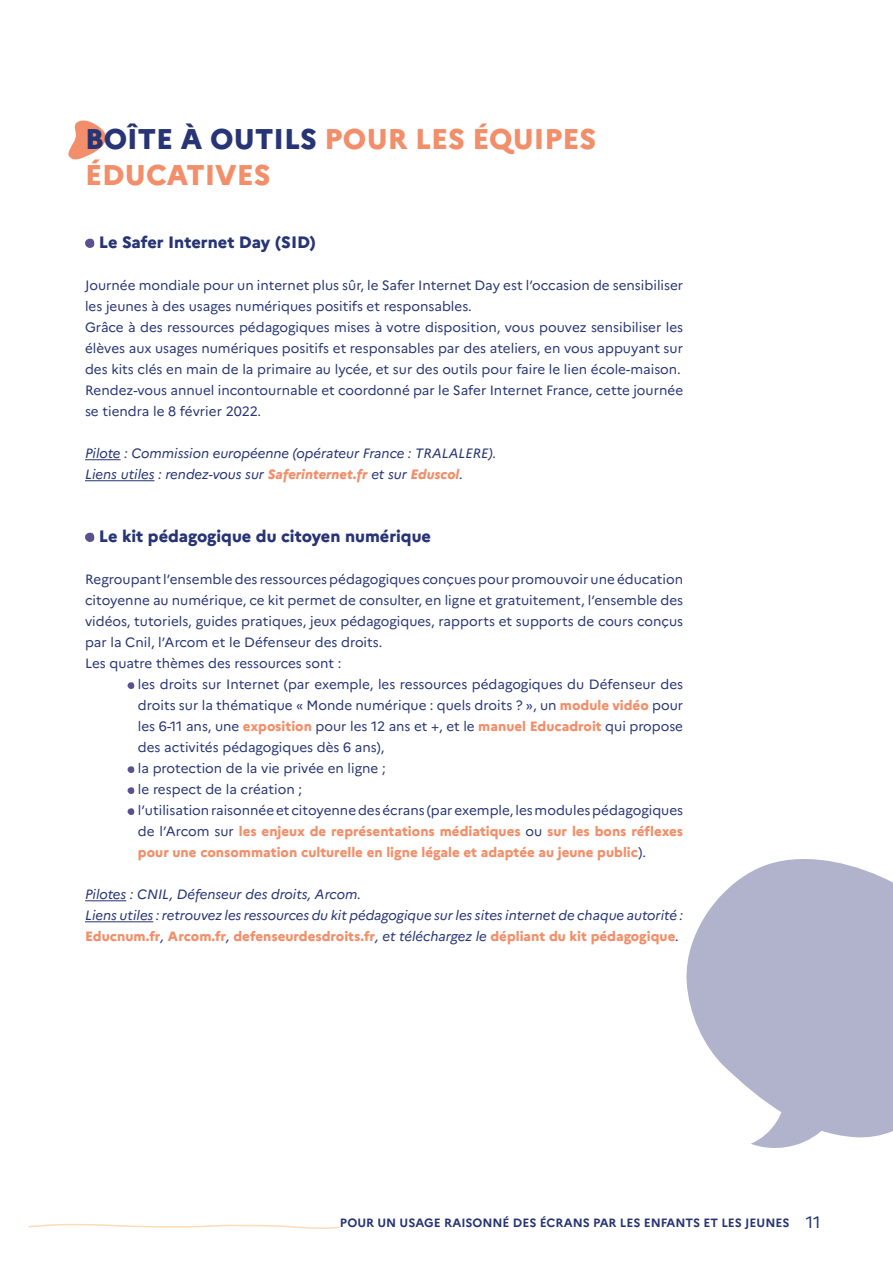
<style>
.page{position:relative;width:893px;height:1263px;background:#fff}
.page>*{position:absolute;margin:0;border:0;box-sizing:border-box;transform-origin:0 0}
.t1{font:800 28.5px/36px "Marianne";color:#f28f6a}
.t2{font:800 16.5px "Marianne";color:#273475}
.t3{font:13.5px/21px "Marianne";color:#273475}
.t4{font:italic 13.5px/21px "Marianne";color:#273475}
.t5{font:700 12px "Marianne";color:#273475}
.s1{color:#273475}
.s2{font-weight:800;color:#f28f6a}
.s3{font-weight:800;font-style:normal;color:#f28f6a}
.s4{font-weight:400;font-size:16.5px}
</style>
<div class="page">
<svg style="left:28px;top:1223px;width:311px;height:6px"></svg>
<svg style="left:68px;top:120px;width:38px;height:40px"></svg>
<svg style="left:686px;top:859px;width:207px;height:279px;fill:#b1b2cb"></svg>
<svg style="left:751px;top:1084px;width:83px;height:64px"></svg>
<hr style="left:85px;top:459px;width:36px;height:1px;background:#273475">
<hr style="left:85px;top:480px;width:69px;height:1px;background:#273475">
<hr style="left:85px;top:900px;width:41px;height:1px;background:#273475">
<hr style="left:85px;top:921px;width:68px;height:1px;background:#273475">
<svg style="left:85px;top:238px;width:10px;height:10px"></svg>
<svg style="left:85px;top:532px;width:10px;height:10px"></svg>
<svg style="left:127px;top:682px;width:7px;height:7px"></svg>
<svg style="left:127px;top:766px;width:7px;height:7px"></svg>
<svg style="left:127px;top:787px;width:7px;height:7px"></svg>
<svg style="left:127px;top:808px;width:7px;height:7px"></svg>
<h1 class="t1" style="left:85px;top:118px;width:513px"><span class="s1">BOÎTE À OUTILS</span> POUR LES ÉQUIPES<br>ÉDUCATIVES</h1>
<p class="t2" style="left:99px;top:229px;width:219px">Le Safer Internet Day (SID)</p>
<p class="t3" style="left:85px;top:274px;width:600px">Journée mondiale pour un internet plus sûr, le Safer Internet Day est l’occasion de sensibiliser les jeunes à des usages numériques positifs et responsables.<br>Grâce à des ressources pédagogiques mises à votre disposition, vous pouvez sensibiliser les élèves aux usages numériques positifs et responsables par des ateliers, en vous appuyant sur des kits clés en main de la primaire au lycée, et sur des outils pour faire le lien école-maison.<br>Rendez-vous annuel incontournable et coordonné par le Safer Internet France, cette journée se tiendra le 8 février 2022.</p>
<p class="t4" style="left:85px;top:442px;width:413px">Pilote : Commission européenne (opérateur France : TRALALERE).<br>Liens utiles : rendez-vous sur <span class="s2">Saferinternet.fr</span> et sur <span class="s2">Eduscol</span>.</p>
<p class="t2" style="left:99px;top:523px;width:334px">Le kit pédagogique du citoyen numérique</p>
<p class="t3" style="left:85px;top:568px;width:600px">Regroupant l’ensemble des ressources pédagogiques conçues pour promouvoir une éducation citoyenne au numérique, ce kit permet de consulter, en ligne et gratuitement, l’ensemble des vidéos, tutoriels, guides pratiques, jeux pédagogiques, rapports et supports de cours conçus par la Cnil, l’Arcom et le Défenseur des droits.<br>Les quatre thèmes des ressources sont :</p>
<p class="t3" style="left:138px;top:673px;width:547px">les droits sur Internet (par exemple, les ressources pédagogiques du Défenseur des droits sur la thématique « Monde numérique : quels droits ? », un <span class="s2">module vidéo</span> pour les 6-11 ans, une <span class="s2">exposition</span> pour les 12 ans et +, et le <span class="s2">manuel Educadroit</span> qui propose des activités pédagogiques dès 6 ans),<br>la protection de la vie privée en ligne ;<br>le respect de la création ;<br>l’utilisation raisonnée et citoyenne des écrans (par exemple, les modules pédagogiques de l’Arcom sur <span class="s2">les enjeux de représentations médiatiques</span> ou <span class="s2">sur les bons réflexes pour une consommation culturelle en ligne légale et adaptée au jeune public</span>).</p>
<p class="t4" style="left:85px;top:882px;width:600px">Pilotes : CNIL, Défenseur des droits, Arcom.<br>Liens utiles : retrouvez les ressources du kit pédagogique sur les sites internet de chaque autorité :<br><span class="s3">Educnum.fr</span>, <span class="s3">Arcom.fr</span>, <span class="s3">defenseurdesdroits.fr</span>, et téléchargez le <span class="s3">dépliant du kit pédagogique</span>.</p>
<p class="t5" style="left:340px;top:1214px;width:482px">POUR UN USAGE RAISONNÉ DES ÉCRANS PAR LES ENFANTS ET LES JEUNES <span class="s4">11</span></p>
</div>
